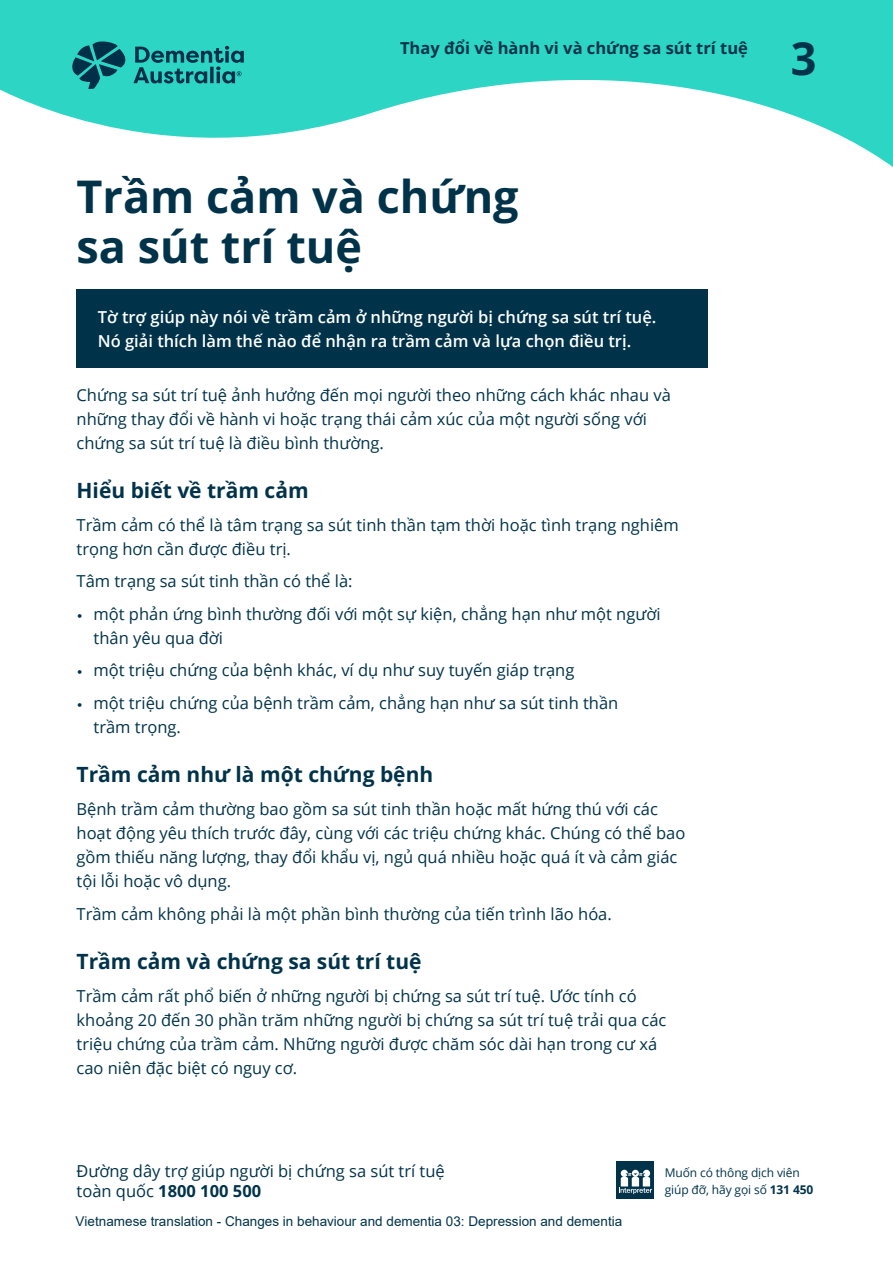
<style>
.page{position:relative;width:893px;height:1263px;background:#fff}
.page>*{position:absolute;margin:0;border:0;box-sizing:border-box;transform-origin:0 0}
.t1{font:700 45px/49.5px "Open Sans";color:#00334a}
.t2{font:700 21px "Open Sans";color:#00334a}
.t3{font:16.5px/24px "Open Sans";color:#00334a}
.t4{font:600 16.5px/24px "Open Sans";color:#fff}
.t5{font:700 16.5px "Open Sans";color:#00334a}
.t6{font:13.5px "Arial";color:#00334a}
.t7{font:12px/16.5px "Open Sans";letter-spacing:-.01em;color:#00334a}
.s1{font-family:"Filson Pro"}
.s2{font-weight:700}
.s3{font-style:inherit}
</style>
<div class="page">
<svg style="left:0;top:0;width:893px;height:167px;fill:#2cd5c4"></svg>
<svg style="left:72px;top:41px;width:172px;height:48px;background:#1d9d9a"></svg>
<div style="left:617px;top:1161px;width:37px;height:38px;background:#00334a"></div>
<svg style="left:619px;top:1170px;width:33px;height:24px"></svg>
<div style="left:77px;top:289px;width:631px;height:79px;background:#00334a"></div>
<p class="t5" style="left:400px;top:37px;width:349px">Thay đổi về hành vi và chứng sa sút trí tuệ</p>
<p class="t1" style="left:791px;top:32px;width:27px">3</p>
<p class="t1" style="left:77px;top:171px;width:444px">Trầm cảm và chứng sa sút trí tuệ</p>
<p class="t4" style="left:98px;top:305px;width:560px">Tờ trợ giúp này nói về trầm cảm ở những người bị chứng sa sút trí tuệ.<br>Nó giải thích làm thế nào để nhận ra trầm cảm và lựa chọn điều trị.</p>
<p class="t3" style="left:77px;top:382px;width:596px">Chứng sa sút trí tuệ ảnh hưởng đến mọi người theo những cách khác nhau và những thay đổi về hành vi hoặc trạng thái cảm xúc của một người sống với chứng sa sút trí tuệ là điều bình thường.</p>
<p class="t2" style="left:77px;top:476px;width:234px">Hiểu biết về trầm cảm</p>
<p class="t3" style="left:77px;top:512px;width:604px">Trầm cảm có thể là tâm trạng sa sút tinh thần tạm thời hoặc tình trạng nghiêm trọng hơn cần được điều trị.</p>
<p class="t3" style="left:77px;top:569px;width:278px">Tâm trạng sa sút tinh thần có thể là:</p>
<p class="t3" style="left:94px;top:601px;width:569px;text-indent:-17px"><span class="s1">•</span> một phản ứng bình thường đối với một sự kiện, chẳng hạn như một người thân yêu qua đời</p>
<p class="t3" style="left:77px;top:658px;width:499px"><span class="s1">•</span> một triệu chứng của bệnh khác, ví dụ như suy tuyến giáp trạng</p>
<p class="t3" style="left:94px;top:690px;width:526px;text-indent:-17px"><span class="s1">•</span> một triệu chứng của bệnh trầm cảm, chẳng hạn như sa sút tinh thần trầm trọng.</p>
<p class="t2" style="left:77px;top:760px;width:358px">Trầm cảm như là một chứng bệnh</p>
<p class="t3" style="left:77px;top:796px;width:610px">Bệnh trầm cảm thường bao gồm sa sút tinh thần hoặc mất hứng thú với các hoạt động yêu thích trước đây, cùng với các triệu chứng khác. Chúng có thể bao gồm thiếu năng lượng, thay đổi khẩu vị, ngủ quá nhiều hoặc quá ít và cảm giác tội lỗi hoặc vô dụng.</p>
<p class="t3" style="left:77px;top:901px;width:537px">Trầm cảm không phải là một phần bình thường của tiến trình lão hóa.</p>
<p class="t2" style="left:77px;top:946px;width:347px">Trầm cảm và chứng sa sút trí tuệ</p>
<p class="t3" style="left:77px;top:983px;width:591px">Trầm cảm rất phổ biến ở những người bị chứng sa sút trí tuệ. Ước tính có khoảng 20 đến 30 phần trăm những người bị chứng sa sút trí tuệ trải qua các triệu chứng của trầm cảm. Những người được chăm sóc dài hạn trong cư xá cao niên đặc biệt có nguy cơ.</p>
<p class="t3" style="left:77px;top:1161px;width:370px;line-height:19.5px">Đường dây trợ giúp người bị chứng sa sút trí tuệ toàn quốc <span class="s2">1800 100 500</span></p>
<p class="t6" style="left:76px;top:1212px;width:548px">Vietnamese <span class="s3">translation -</span> Changes in behaviour and dementia 03<span class="s3">:</span> Depression and dementia</p>
<p class="t7" style="left:665px;top:1164px;width:150px">Muốn có thông dịch viên giúp đỡ, hãy gọi số <span class="s2">131 450</span></p>
</div>
